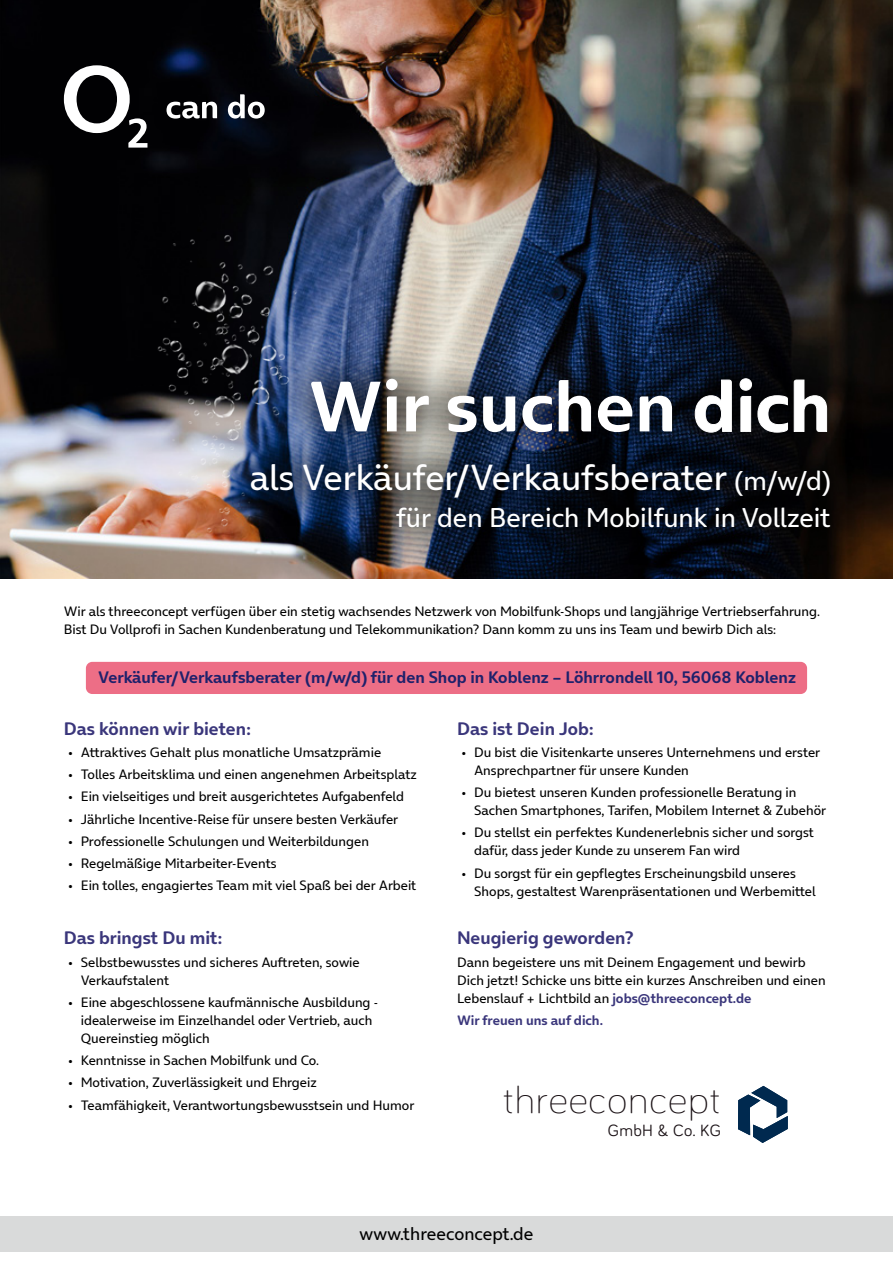
<style>
.page{position:relative;width:893px;height:1263px;background:#fff}
.page>*{position:absolute;margin:0;border:0;box-sizing:border-box;transform-origin:0 0}
.t1{font:700 72.3px "On Air";color:#fff}
.t2{font:300 38.55px "Bariol";letter-spacing:.025em;color:#1a1115;scale:1.05 1}
.t3{font:36px "On Air";color:#fff}
.t4{font:27px "On Air";color:#fff}
.t5{font:700 18px "On Air";color:#3a367b}
.t6{font:18px "On Air";color:#000}
.t7{font:16.8px "Bariol";letter-spacing:.025em;color:#1a1115}
.t8{font:700 16.5px "On Air";color:#1f216b}
.t9{font:13.5px/18px "On Air";color:#000}
.t10{font:700 13.5px "On Air";color:#3a367b}
.s1{font-size:27px}
.s2{font-weight:700;color:#3a367b}
</style>
<div class="page">
<div style="left:0;top:1216px;width:893px;height:35px;background:#d9dada"></div>
<svg style="left:738px;top:1086px;width:50px;height:57px"></svg>
<div style="left:86px;top:662px;width:721px;height:32px;background:#ed6e86;border-radius:6px"></div>
<img style="left:0;top:0;width:893px;height:578px">
<svg style="left:167px;top:94px;width:98px;height:25px"></svg>
<svg style="left:64px;top:65px;width:83px;height:71px"></svg>
<div style="left:275px;top:341px;width:589px;height:130px;background:#000;opacity:.8"></div>
<div style="left:213px;top:426px;width:655px;height:141px;background:#000;opacity:.8"></div>
<img style="left:0;top:136px;width:475px;height:400px">
<h1 class="t1" style="left:308px;top:345px;width:524px">Wir suchen dich</h1>
<h3 class="t3" style="left:250px;top:448px;width:583px">als Verkäufer/Verkaufsberater <span class="s1">(m/w/d)</span></h3>
<h3 class="t4" style="left:396px;top:496px;width:436px">für den Bereich Mobilfunk in Vollzeit</h3>
<p class="t9" style="left:64px;top:601px;width:758px">Wir als threeconcept verfügen über ein stetig wachsendes Netzwerk von Mobilfunk-Shops und langjährige Vertriebserfahrung.<br>Bist Du Vollprofi in Sachen Kundenberatung und Telekommunikation? Dann komm zu uns ins Team und bewirb Dich als:</p>
<p class="t8" style="left:98px;top:663px;width:699px">Verkäufer/Verkaufsberater (m/w/d) für den Shop in Koblenz – Löhrrondell 10, 56068 Koblenz</p>
<h3 class="t5" style="left:64px;top:713px;width:189px">Das können wir bieten:</h3>
<p class="t9" style="left:68px;top:742px;width:315px">• Attraktives Gehalt plus monatliche Umsatzprämie</p>
<p class="t9" style="left:68px;top:764px;width:350px">• Tolles Arbeitsklima und einen angenehmen Arbeitsplatz</p>
<p class="t9" style="left:68px;top:786px;width:338px">• Ein vielseitiges und breit ausgerichtetes Aufgabenfeld</p>
<p class="t9" style="left:68px;top:809px;width:332px">• Jährliche Incentive-Reise für unsere besten Verkäufer</p>
<p class="t9" style="left:68px;top:831px;width:302px">• Professionelle Schulungen und Weiterbildungen</p>
<p class="t9" style="left:68px;top:853px;width:210px">• Regelmäßige Mitarbeiter-Events</p>
<p class="t9" style="left:68px;top:875px;width:350px">• Ein tolles, engagiertes Team mit viel Spaß bei der Arbeit</p>
<h3 class="t5" style="left:64px;top:923px;width:160px">Das bringst Du mit:</h3>
<p class="t9" style="left:81px;top:951px;width:280px;text-indent:-13px">• Selbstbewusstes und sicheres Auftreten, sowie<br>Verkaufstalent</p>
<p class="t9" style="left:81px;top:992px;width:299px;text-indent:-13px">• Eine abgeschlossene kaufmännische Ausbildung - idealerweise im Einzelhandel oder Vertrieb, auch<br>Quereinstieg möglich</p>
<p class="t9" style="left:68px;top:1050px;width:253px">• Kenntnisse in Sachen Mobilfunk und Co.</p>
<p class="t9" style="left:68px;top:1072px;width:250px">• Motivation, Zuverlässigkeit und Ehrgeiz</p>
<p class="t9" style="left:68px;top:1094px;width:348px">• Teamfähigkeit, Verantwortungsbewusstsein und Humor</p>
<h3 class="t5" style="left:457px;top:713px;width:138px">Das ist Dein Job:</h3>
<p class="t9" style="left:474px;top:742px;width:347px;text-indent:-13px">• Du bist die Visitenkarte unseres Unternehmens und erster<br>Ansprechpartner für unsere Kunden</p>
<p class="t9" style="left:474px;top:782px;width:353px;text-indent:-13px">• Du bietest unseren Kunden professionelle Beratung in<br>Sachen Smartphones, Tarifen, Mobilem Internet &amp; Zubehör</p>
<p class="t9" style="left:474px;top:822px;width:341px;text-indent:-13px">• Du stellst ein perfektes Kundenerlebnis sicher und sorgst dafür, dass jeder Kunde zu unserem Fan wird</p>
<p class="t9" style="left:474px;top:863px;width:343px;text-indent:-13px">• Du sorgst für ein gepflegtes Erscheinungsbild unseres<br>Shops, gestaltest Warenpräsentationen und Werbemittel</p>
<h3 class="t5" style="left:457px;top:923px;width:178px">Neugierig geworden?</h3>
<p class="t9" style="left:457px;top:951px;width:370px">Dann begeistere uns mit Deinem Engagement und bewirb<br>Dich jetzt! Schicke uns bitte ein kurzes Anschreiben und einen<br>Lebenslauf + Lichtbild an <span class="s2">jobs@threeconcept.de</span></p>
<p class="t10" style="left:457px;top:1009px;width:147px">Wir freuen uns auf dich.</p>
<h2 class="t2" style="left:503px;top:961px;width:209px">threeconcept</h2>
<h2 class="t2" style="left:134px;top:968px;width:209px">threeconcept</h2>
<p class="t7" style="left:175px;top:1012px;width:178px">retail, promotion &amp; media</p>
<h2 class="t2" style="left:503px;top:1074px;width:209px">threeconcept</h2>
<h2 class="t2" style="left:134px;top:1082px;width:209px">threeconcept</h2>
<p class="t7" style="left:608px;top:1119px;width:115px">GmbH &amp; Co. KG</p>
<h3 class="t6" style="left:359px;top:1220px;width:176px">www.threeconcept.de</h3>
</div>
